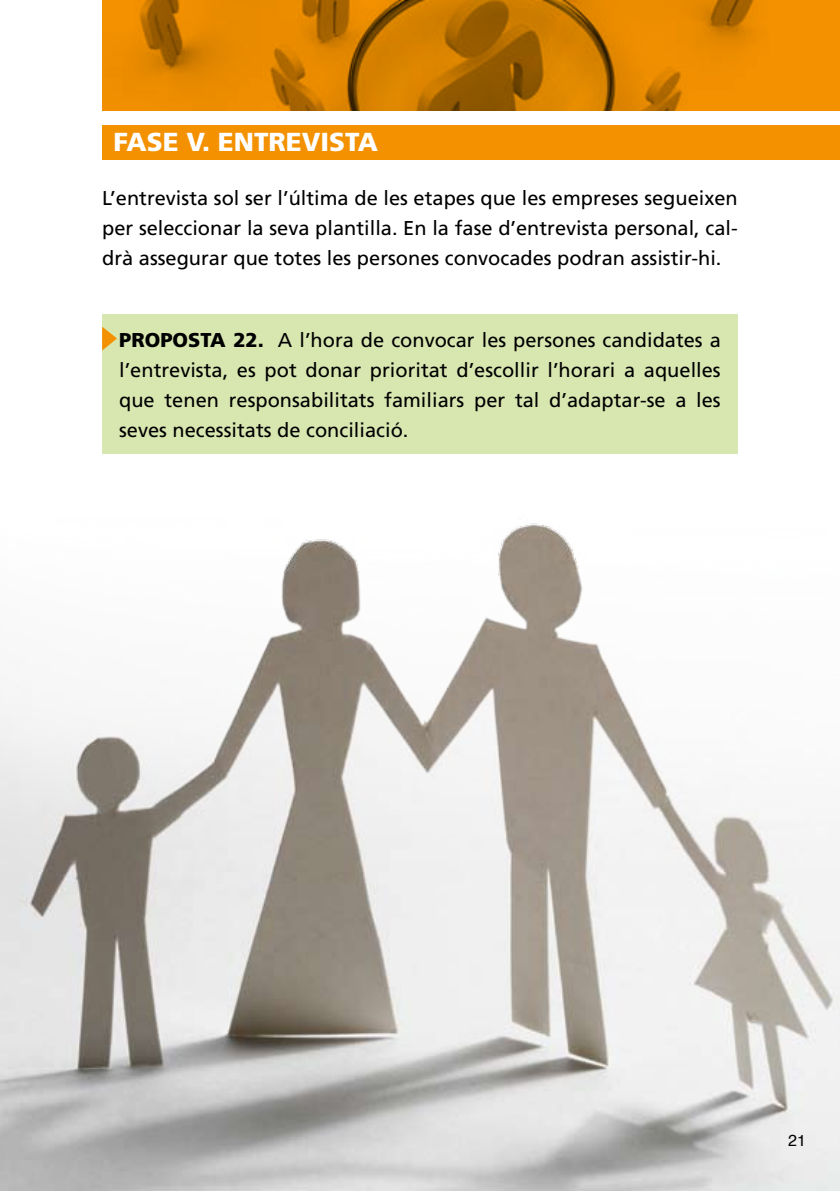
<style>
.page{position:relative;width:840px;height:1191px;background:#fff}
.page>*{position:absolute;margin:0;border:0;box-sizing:border-box;transform-origin:0 0}
.t1{font:900 26px "Frutiger";color:#fff}
.t2{font:20px/30px "Frutiger";color:#000;text-align:justify}
.t3{font:16px "Helvetica";color:#000}
.s1{font-weight:900}
</style>
<div class="page">
<img style="left:0;top:446px;width:839px;height:745px">
<div style="left:102px;top:125px;width:737px;height:34px;background:#f39100"></div>
<div style="left:102px;top:314px;width:635px;height:140px;background:#d8e6b0"></div>
<img style="left:102px;top:0;width:737px;height:110px">
<svg style="left:102px;top:327px;width:15px;height:23px"></svg>
<h1 class="t1" style="left:113px;top:127px;width:261px">FASE V. ENTREVI STA</h1>
<p class="t2" style="left:102px;top:183px;width:636px">L’entrevista sol ser l’última de les etapes que les empreses segueixen per seleccionar la seva plantilla. En la fase d’entrevista personal, cal&shy;drà assegurar que totes les persones convocades podran assistir-hi.</p>
<p class="t2" style="left:119px;top:325px;width:603px"><span class="s1">PROPOSTA 22.</span> A l’hora de convocar les persones candidates a l’entrevista, es pot donar prioritat d’escollir l’horari a aquelles que tenen responsabilitats familiars per tal d’adaptar-se a les seves necessitats de conciliació.</p>
<p class="t3" style="left:787px;top:1128px;width:19px">21</p>
</div>
